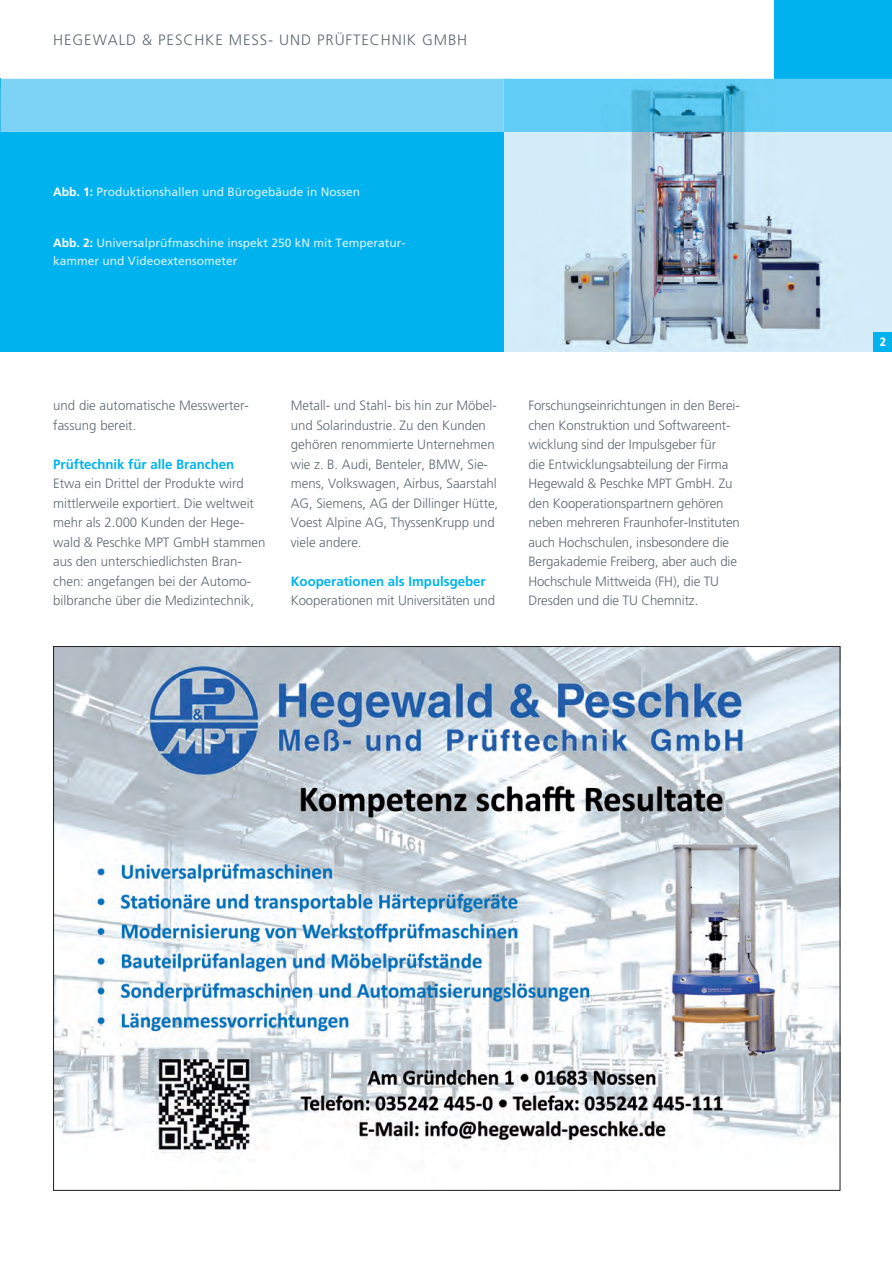
<style>
.page{position:relative;width:892px;height:1263px;background:#fff}
.page>*{position:absolute;margin:0;border:0;box-sizing:border-box;transform-origin:0 0}
.t1{font:300 15px "Frutiger";letter-spacing:.06em;color:#5f696f}
.t2{font:300 13.5px/19.5px "Frutiger";letter-spacing:-.005em;color:#5f696f}
.t3{font:700 13.5px "Frutiger";color:#00b3ef}
.t4{font:12px/17.2px "Frutiger";color:#d8f1fb}
.t5{font:900 condensed 12px "Frutiger";color:#fff}
.s1{font-weight:700;color:#fff}
</style>
<div class="page">
<div style="left:774px;top:0;width:117px;height:79px;background:#00b3ef"></div>
<img style="left:503px;top:132px;width:388px;height:220px">
<svg style="left:0;top:79px;width:891px;height:53px;fill:#7cd3f6"></svg>
<div style="left:0;top:132px;width:503px;height:220px;background:#00b3ef"></div>
<div style="left:873px;top:333px;width:18px;height:19px;background:#00b3ef"></div>
<img style="left:55px;top:648px;width:783px;height:513px">
<p class="t1" style="left:53px;top:31px;width:415px">HEGEWALD &amp; PESCHKE MESS- UND PRÜFTECHNIK GMBH</p>
<p class="t4" style="left:53px;top:183px;width:308px"><span class="s1">Abb. 1:</span> Produktionshallen und Bürogebäude in Nossen</p>
<p class="t4" style="left:53px;top:234px;width:354px"><span class="s1">Abb. 2:</span> Universalprüfmaschine inspekt 250 kN mit Temperatur&shy;kammer und Videoextensometer</p>
<p class="t2" style="left:53px;top:396px;width:197px">und die automatische Messwerter&shy;fassung bereit.</p>
<p class="t3" style="left:53px;top:456px;width:182px">Prüftechnik für alle Branchen</p>
<p class="t2" style="left:53px;top:474px;width:213px">Etwa ein Drittel der Produkte wird mittlerweile exportiert. Die weltweit mehr als 2.000 Kunden der Hege&shy;wald &amp; Peschke MPT GmbH stammen aus den unterschiedlichsten Bran&shy;chen: angefangen bei der Automo&shy;bilbranche über die Medizintechnik,</p>
<p class="t2" style="left:291px;top:396px;width:209px">Metall- und Stahl- bis hin zur Möbel&shy;und Solarindustrie. Zu den Kunden gehören renommierte Unternehmen wie z. B. Audi, Benteler, BMW, Sie&shy;mens, Volkswagen, Airbus, Saarstahl<br>AG, Siemens, AG der Dillinger Hütte,<br>Voest Alpine AG, ThyssenKrupp und viele andere.</p>
<p class="t3" style="left:291px;top:573px;width:196px">Kooperationen als Impulsgeber</p>
<p class="t2" style="left:291px;top:591px;width:206px">Kooperationen mit Universitäten und</p>
<p class="t2" style="left:528px;top:396px;width:213px">Forschungseinrichtungen in den Berei&shy;chen Konstruktion und Softwareent&shy;wicklung sind der Impulsgeber für<br>die Entwicklungsabteilung der Firma Hegewald &amp; Peschke MPT GmbH. Zu den Kooperationspartnern gehören neben mehreren Fraunhofer-Instituten auch Hochschulen, insbesondere die Bergakademie Freiberg, aber auch die Hochschule Mittweida (FH), die TU Dresden und die TU Chem nitz.</p>
<p class="t5" style="left:879px;top:335px;width:8px">2</p>
</div>
